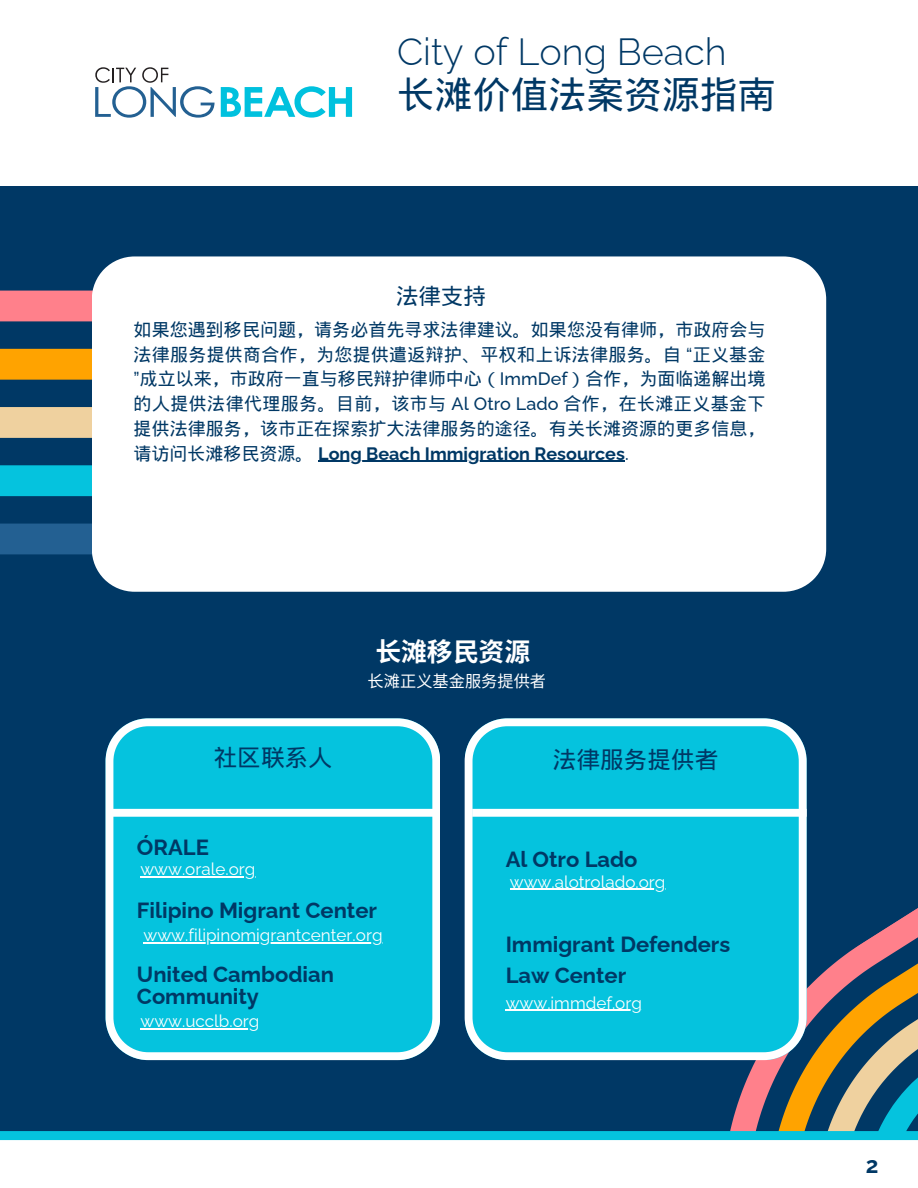
<style>
.page{position:relative;width:918px;height:1188px;background:#003865}
.page>*{position:absolute;margin:0;border:0;box-sizing:border-box;transform-origin:0 0}
.t1{font:300 37.95px/43.8px "Raleway";color:#003865}
.t2{font:700 25.8px "Noto Sans CJ Ksc";color:#fff}
.t3{font:23.7px "Wen Quan Yi Micro Hei";color:#003865}
.t4{font:22.5px "Wen Quan Yi Micro Hei";color:#003865}
.t5{font:700 22.5px "Raleway";color:#003865}
.t6{font:700 21.9px/30.3px "Raleway";color:#003865}
.t7{font:18px/24.8px "Wen Quan Yi Micro Hei";letter-spacing:.005em;color:#003865;text-align:justify}
.t8{font:17.1px "Raleway";color:#fff}
.t9{font:16.2px "Noto Sans CJ Ksc";color:#fff}
.s1{font-family:"Wen Quan Yi Micro Hei";font-weight:400}
.s2{font-family:"Raleway";font-weight:500}
.s3{font-family:"Raleway";font-weight:700}
</style>
<div class="page">
<svg style="left:0;top:291px;width:106px;height:679px"></svg>
<svg style="left:464px;top:799px;width:454px;height:332px"></svg>
<svg style="left:106px;top:718px;width:334px;height:342px;background:#1bc6df"></svg>
<svg style="left:465px;top:718px;width:342px;height:342px;background:#1bc6df"></svg>
<div style="left:0;top:1136px;width:918px;height:52px;background:#fff"></div>
<div style="left:0;top:1131px;width:918px;height:9px;background:#05c3de"></div>
<hr style="left:506px;top:1010px;width:136px;height:1px;background:#fff">
<hr style="left:510px;top:889px;width:155px;height:1px;background:#fff">
<hr style="left:141px;top:1028px;width:118px;height:2px;background:#fff">
<hr style="left:140px;top:877px;width:115px;height:1px;background:#fff">
<hr style="left:143px;top:943px;width:240px;height:1px;background:#fff">
<div style="left:92px;top:256px;width:734px;height:336px;background:#fff"></div>
<hr style="left:318px;top:461px;width:307px;height:1px;background:#003865">
<div style="left:0;top:0;width:918px;height:186px;background:#fff"></div>
<svg style="left:221px;top:86px;width:131px;height:32px"></svg>
<svg style="left:95px;top:67px;width:120px;height:51px"></svg>
<div style="left:112px;top:809px;width:326px;height:8px;background:#fff"></div>
<div style="left:472px;top:809px;width:335px;height:8px;background:#fff"></div>
<p class="t1" style="left:397px;top:29px;width:380px">City of Long Beach<br><span class="s1">长滩价值法案资源指南</span></p>
<p class="t4" style="left:396px;top:283px;width:91px">法律支持</p>
<p class="t7" style="left:134px;top:317px;width:633px">如果您遇到移民问题，请务必首先寻求法律建议。如果您没有律师，市政府会与法律服务提供商合作，为您提供遣返辩护、平权和上诉法律服务。自 <span class="s2">“</span>正义基金<span class="s2">”</span>成立以来，市政府一直与移民辩护律师中心（<span class="s2">ImmDef</span>）合作，为面临递解出境的人提供法律代理服务。目前，该市与 <span class="s2">Al Otro Lado</span> 合作，在长滩正义基金下提供法律服务，该市正在探索扩大法律服务的途径。有关长滩资源的更多信息，请访问长滩移民资源。 <span class="s3">Long Beach Immigration Resources</span><span class="s2">.</span></p>
<p class="t2" style="left:375px;top:631px;width:156px">长滩移民资源</p>
<h1 class="t9" style="left:368px;top:668px;width:180px">长滩正义基金服务提供者</h1>
<h6 class="t3" style="left:214px;top:744px;width:120px">社区联系人</h6>
<p class="t3" style="left:553px;top:746px;width:167px">法律服务提供者</p>
<p class="t6" style="left:137px;top:832px;width:73px">ÓRALE</p>
<p class="t8" style="left:140px;top:859px;width:117px">www.orale.org</p>
<h4 class="t6" style="left:137px;top:896px;width:242px">Filipino Migrant Center</h4>
<p class="t8" style="left:143px;top:925px;width:241px">www.filipinomigrantcenter.org</p>
<h5 class="t6" style="left:137px;top:964px;width:199px;line-height:21.3px">United Cambodian<br>Community</h5>
<h2 class="t8" style="left:141px;top:1011px;width:120px">www.ucclb.org</h2>
<h3 class="t6" style="left:506px;top:844px;width:133px">Al Otro Lado</h3>
<h2 class="t8" style="left:510px;top:871px;width:157px">www.alotrolado.org</h2>
<p class="t6" style="left:506px;top:929px;width:226px">Immigrant Defenders<br>Law Center</p>
<h5 class="t8" style="left:506px;top:992px;width:138px">www.immdef.org</h5>
<h5 class="t5" style="left:866px;top:1152px;width:14px">2</h5>
</div>
